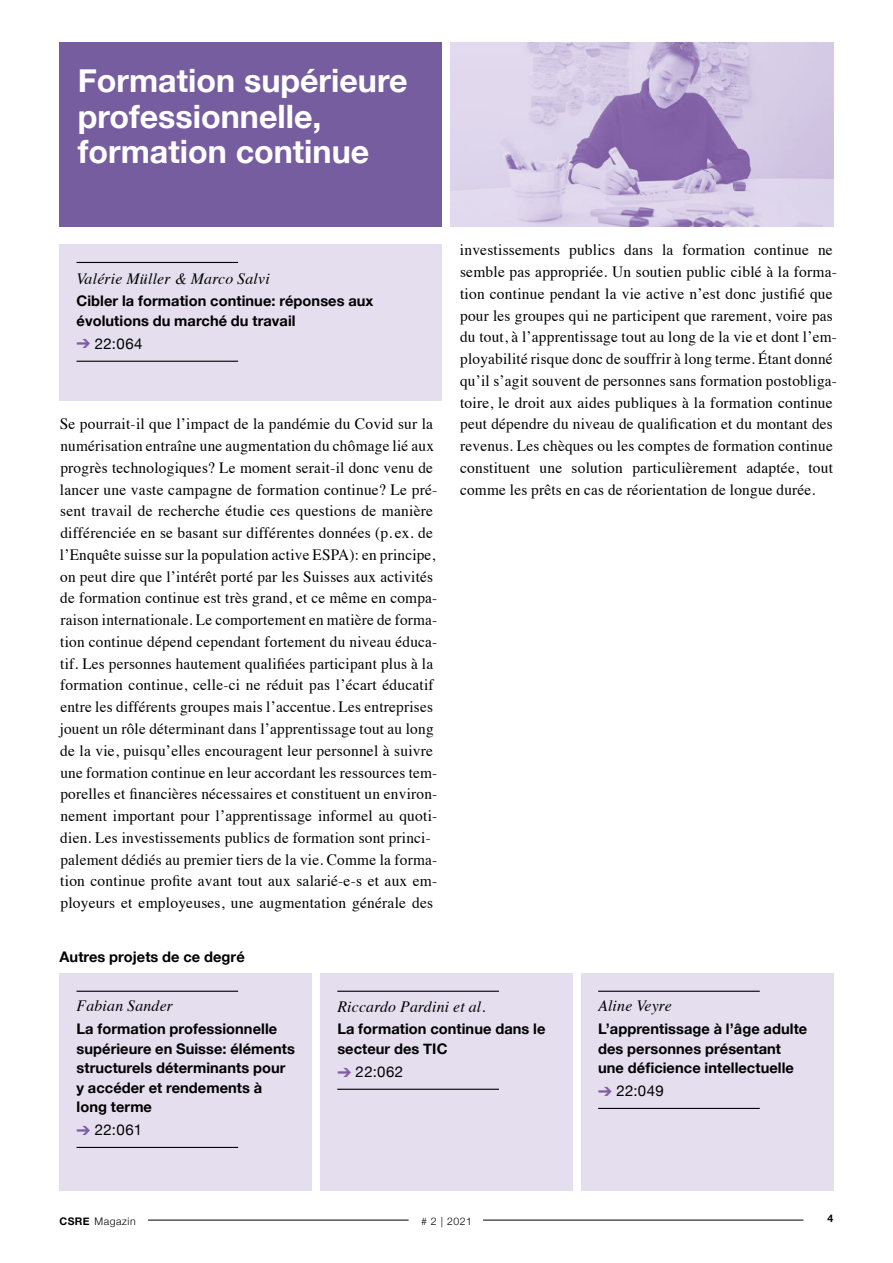
<style>
.page{position:relative;width:893px;height:1263px;background:#fff}
.page>*{position:absolute;margin:0;border:0;box-sizing:border-box;transform-origin:0 0}
.t1{font:700 32.25px/35.4px "Helvetica Neue";color:#fff}
.t2{font:15.75px/21.8px "Times";letter-spacing:.015em;color:#000}
.t3{font:italic 15.75px "Times";letter-spacing:.015em;color:#000}
.t4{font:15px "Helvetica Neue";letter-spacing:.03em;color:#000}
.t5{font:700 14.7px/19.5px "Helvetica Neue";letter-spacing:.005em;color:#000}
.t6{font:300 10.5px "Helvetica Neue";letter-spacing:.05em;color:#000}
.t7{font:700 10.5px "Helvetica Neue";color:#000}
.s1{color:#7f5ca3}
.s2{font-weight:700}
</style>
<div class="page">
<div style="left:60px;top:43px;width:382px;height:184px;background:#765da0"></div>
<hr style="left:148px;top:1220px;width:261px;height:1px;background:#000">
<hr style="left:483px;top:1220px;width:320px;height:1px;background:#000">
<img style="left:451px;top:43px;width:382px;height:184px">
<div style="left:60px;top:244px;width:382px;height:157px;background:#e4deef"></div>
<hr style="left:77px;top:262px;width:161px;height:1px;background:#000">
<hr style="left:77px;top:361px;width:161px;height:1px;background:#000">
<div style="left:320px;top:973px;width:253px;height:218px;background:#e4deef"></div>
<hr style="left:337px;top:991px;width:162px;height:1px;background:#000">
<hr style="left:337px;top:1089px;width:162px;height:1px;background:#000">
<div style="left:581px;top:973px;width:252px;height:218px;background:#e4deef"></div>
<hr style="left:598px;top:991px;width:162px;height:1px;background:#000">
<hr style="left:598px;top:1108px;width:162px;height:1px;background:#000">
<div style="left:60px;top:973px;width:252px;height:218px;background:#e4deef"></div>
<hr style="left:77px;top:991px;width:161px;height:1px;background:#000">
<hr style="left:77px;top:1147px;width:161px;height:1px;background:#000">
<h1 class="t1" style="left:78px;top:62px;width:331px">Formation supérieure professionnelle, formation continue</h1>
<p class="t3" style="left:77px;top:265px;width:195px">Valérie Müller &amp; Marco Salvi</p>
<p class="t5" style="left:77px;top:291px;width:298px">Cibler la formation continue: réponses aux évolutions du marché du travail</p>
<p class="t4" style="left:77px;top:333px;width:68px"><span class="s1">➔</span> 22:064</p>
<p class="t2" style="left:60px;top:412px;width:379px">Se pourrait-il que l’impact de la pandémie du Covid sur la numérisation entraîne une augmentation du chômage lié aux progrès technologiques? Le moment serait-il donc venu de lancer une vaste campagne de formation continue? Le pré&shy;sent travail de recherche étudie ces questions de manière différenciée en se basant sur différentes données (p. ex. de l’Enquête suisse sur la population active ESPA): en principe, on peut dire que l’intérêt porté par les Suisses aux activités de formation continue est très grand, et ce même en compa&shy;raison internationale. Le comportement en matière de forma&shy;tion continue dépend cependant fortement du niveau éduca&shy;tif. Les personnes hautement qualifiées participant plus à la formation continue, celle-ci ne réduit pas l’écart éducatif entre les différents groupes mais l’accentue. Les entreprises jouent un rôle déterminant dans l’apprentissage tout au long de la vie, puisqu’elles encouragent leur personnel à suivre une formation continue en leur accordant les ressources tem&shy;porelles et financières nécessaires et constituent un environ&shy;nement important pour l’apprentissage informel au quoti&shy;dien. Les investissements publics de formation sont princi&shy;palement dédiés au premier tiers de la vie. Comme la forma&shy;tion continue profite avant tout aux salarié-e-s et aux em&shy;ployeurs et employeuses, une augmentation générale des</p>
<p class="t5" style="left:60px;top:947px;width:187px">Autres projets de ce degré</p>
<p class="t2" style="left:460px;top:238px;width:379px">investissements publics dans la formation continue ne semble pas appropriée. Un soutien public ciblé à la forma&shy;tion continue pendant la vie active n’est donc justifié que pour les groupes qui ne participent que rarement, voire pas du tout, à l’apprentissage tout au long de la vie et dont l’em&shy;ployabilité risque donc de souffrir à long terme. Étant donné qu’il s’agit souvent de personnes sans formation postobliga&shy;toire, le droit aux aides publiques à la formation continue peut dépendre du niveau de qualification et du montant des revenus. Les chèques ou les comptes de formation continue constituent une solution particulièrement adaptée, tout comme les prêts en cas de réorientation de longue durée.</p>
<p class="t3" style="left:77px;top:992px;width:98px">Fabian Sander</p>
<p class="t5" style="left:77px;top:1019px;width:220px">La formation professionnelle supérieure en Suisse: éléments structurels déterminants pour y accéder et rendements à long terme</p>
<p class="t4" style="left:77px;top:1119px;width:67px"><span class="s1">➔</span> 22:061</p>
<p class="t3" style="left:337px;top:993px;width:150px">Riccardo Pardini et al.</p>
<p class="t5" style="left:337px;top:1019px;width:210px">La formation continue dans le secteur des TIC</p>
<p class="t4" style="left:337px;top:1060px;width:67px"><span class="s1">➔</span> 22:062</p>
<p class="t3" style="left:598px;top:992px;width:75px">Aline Veyre</p>
<p class="t5" style="left:598px;top:1019px;width:211px">L’apprentissage à l’âge adulte des personnes présentant une déficience intellectuelle</p>
<p class="t4" style="left:598px;top:1080px;width:67px"><span class="s1">➔</span> 22:049</p>
<p class="t6" style="left:60px;top:1215px;width:78px"><span class="s2">CSRE</span> Magazin</p>
<p class="t6" style="left:421px;top:1215px;width:52px"># 2 | 2021</p>
<p class="t7" style="left:828px;top:1211px;width:7px">4</p>
</div>
